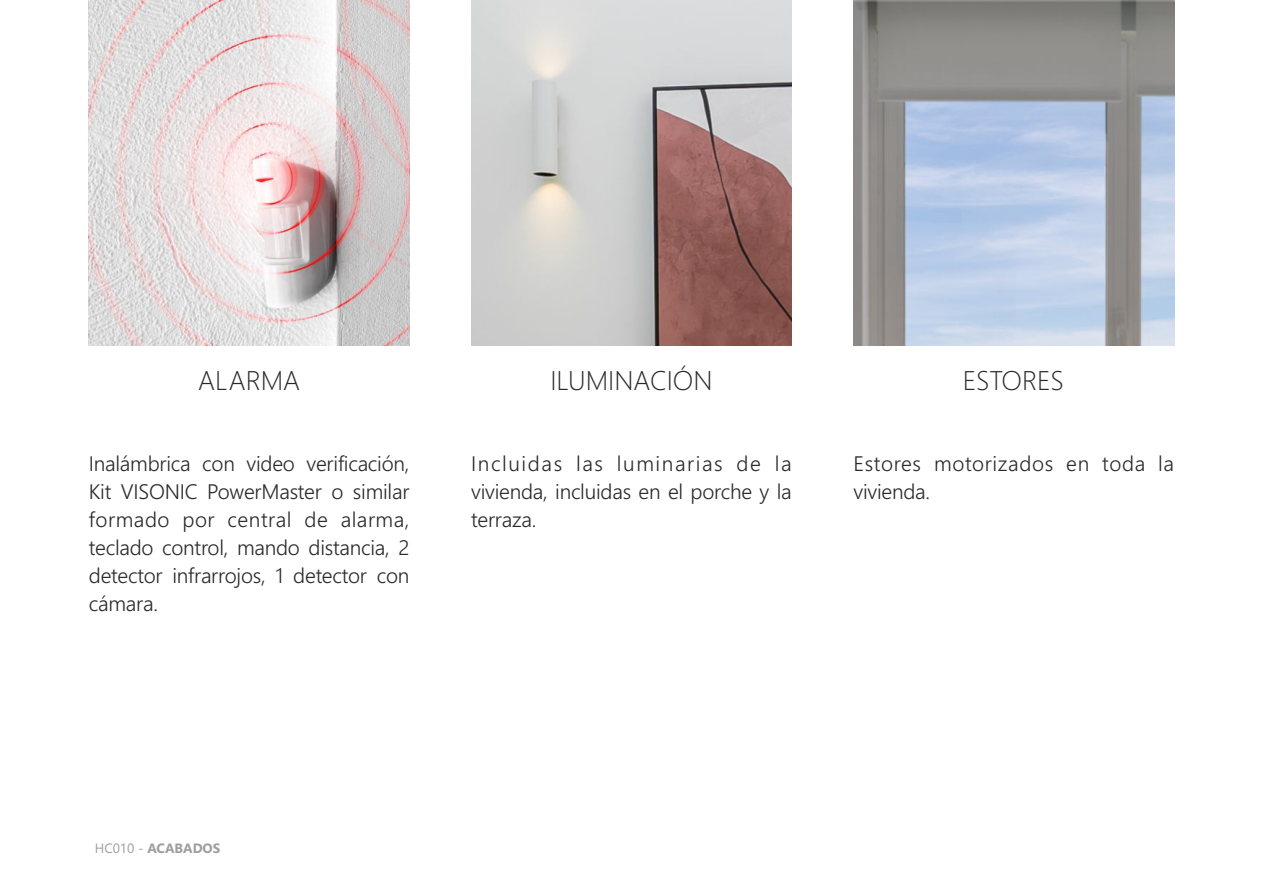
<style>
.page{position:relative;width:1263px;height:893px;background:#fff}
.page>*{position:absolute;margin:0;border:0;box-sizing:border-box;transform-origin:0 0}
.t1{font:300 27px "Segoe UI";color:#2b2a29}
.t2{font:300 21px/27.9px "Segoe UI";letter-spacing:-.01em;color:#2b2a29;text-align:justify}
.t3{font:300 21px/27.9px "Segoe UI";letter-spacing:.03em;color:#2b2a29}
.t4{font:700 13.5px "Segoe UI";color:#9d9e9e}
.s1{font-weight:400}
</style>
<div class="page">
<img style="left:89px;top:0;width:320px;height:345px">
<img style="left:471px;top:0;width:321px;height:345px">
<img style="left:853px;top:0;width:321px;height:345px">
<p class="t1" style="left:198px;top:370px;width:103px">ALARMA</p>
<p class="t2" style="left:89px;top:452px;width:322px">Inalámbrica con video verificación, Kit VISONIC PowerMaster o similar formado por central de alarma, teclado control, mando distancia, 2 detector infrarrojos, 1 detector con cámara.</p>
<p class="t1" style="left:550px;top:371px;width:164px">ILUMINACIÓN</p>
<p class="t2" style="left:471px;top:452px;width:322px">Incluidas las luminarias de la vivienda, incluidas en el porche y la terraza.</p>
<p class="t1" style="left:963px;top:370px;width:103px">ESTORES</p>
<p class="t3" style="left:853px;top:452px;width:322px">Estores motorizados en toda la vivienda.</p>
<p class="t4" style="left:95px;top:844px;width:127px"><span class="s1">HC010 -</span> ACABADOS</p>
</div>
